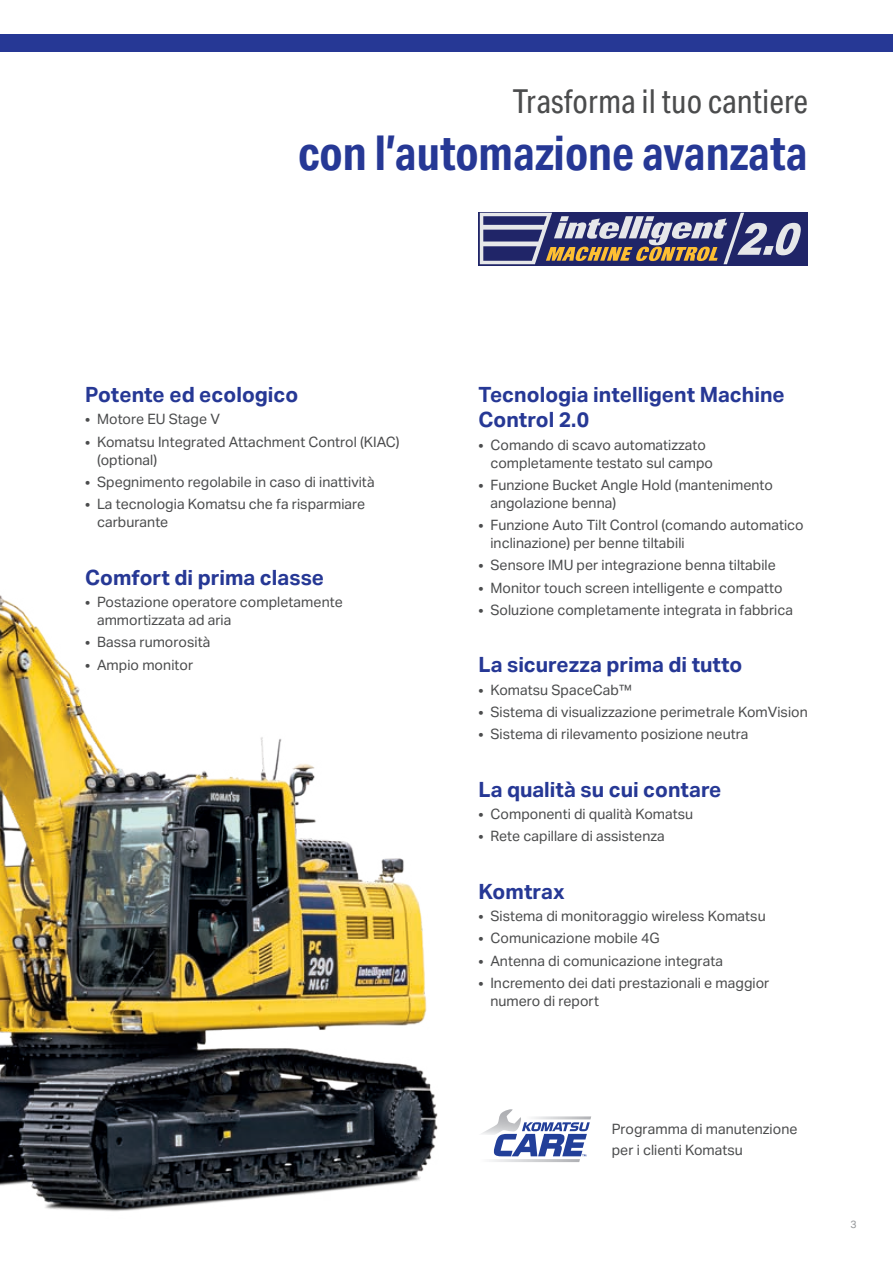
<style>
.page{position:relative;width:893px;height:1263px;background:#fff}
.page>*{position:absolute;margin:0;border:0;box-sizing:border-box;transform-origin:0 0}
.t1{font:700 48px "Aktiv Grotesk Cd";color:#263895}
.t2{font:33px "Aktiv Grotesk Cd";color:#4b4c4d}
.t3{font:700 21px/25.2px "Aktiv Grotesk";color:#263895}
.t4{font:14.25px/18px "Aktiv Grotesk";color:#4b4c4d}
.t5{font:10.5px "Aktiv Grotesk";color:#939598}
</style>
<div class="page">
<img style="left:0;top:595px;width:438px;height:617px">
<svg style="left:481px;top:1109px;width:110px;height:53px"></svg>
<div style="left:478px;top:212px;width:330px;height:53px;background:#202568"></div>
<svg style="left:480px;top:213px;width:321px;height:51px"></svg>
<div style="left:0;top:34px;width:893px;height:17px;background:#263895"></div>
<h2 class="t2" style="left:513px;top:82px;width:297px">Trasforma il tuo cantiere</h2>
<h1 class="t1" style="left:298px;top:125px;width:511px">con l’automazione avanzata</h1>
<h3 class="t3" style="left:85px;top:382px;width:215px">Potente ed ecologico</h3>
<p class="t4" style="left:85px;top:411px;width:136px">• Motore EU Stage V</p>
<p class="t4" style="left:97px;top:433px;width:304px;text-indent:-12px">• Komatsu Integrated Attachment Control (KIAC) (optional)</p>
<p class="t4" style="left:85px;top:473px;width:291px">• Spegnimento regolabile in caso di inattività</p>
<p class="t4" style="left:97px;top:495px;width:270px;text-indent:-12px">• La tecnologia Komatsu che fa risparmiare carburante</p>
<h3 class="t3" style="left:85px;top:565px;width:241px">Comfort di prima classe</h3>
<p class="t4" style="left:97px;top:593px;width:247px;text-indent:-12px">• Postazione operatore completamente ammortizzata ad aria</p>
<p class="t4" style="left:85px;top:633px;width:127px">• Bassa rumorosità</p>
<p class="t4" style="left:85px;top:656px;width:110px">• Ampio monitor</p>
<h3 class="t3" style="left:478px;top:382px;width:308px">Tecnologia intelligent Machine<br>Control 2.0</h3>
<p class="t4" style="left:490px;top:436px;width:224px;text-indent:-12px">• Comando di scavo automatizzato completamente testato sul campo</p>
<p class="t4" style="left:490px;top:476px;width:284px;text-indent:-12px">• Funzione Bucket Angle Hold (mantenimento angolazione benna)</p>
<p class="t4" style="left:490px;top:516px;width:315px;text-indent:-12px">• Funzione Auto Tilt Control (comando automatico inclinazione) per benne tiltabili</p>
<p class="t4" style="left:478px;top:556px;width:299px">• Sensore IMU per integrazione benna tiltabile</p>
<p class="t4" style="left:478px;top:579px;width:306px">• Monitor touch screen intelligente e compatto</p>
<p class="t4" style="left:478px;top:601px;width:316px">• Soluzione completamente integrata in fabbrica</p>
<h3 class="t3" style="left:478px;top:653px;width:265px">La sicurezza prima di tutto</h3>
<p class="t4" style="left:478px;top:681px;width:155px">• Komatsu SpaceCab™</p>
<p class="t4" style="left:478px;top:703px;width:331px">• Sistema di visualizzazione perimetrale KomVision</p>
<p class="t4" style="left:478px;top:725px;width:272px">• Sistema di rilevamento posizione neutra</p>
<h3 class="t3" style="left:478px;top:777px;width:245px">La qualità su cui contare</h3>
<p class="t4" style="left:478px;top:805px;width:216px">• Componenti di qualità Komatsu</p>
<p class="t4" style="left:478px;top:827px;width:188px">• Rete capillare di assistenza</p>
<h3 class="t3" style="left:478px;top:879px;width:88px">Komtrax</h3>
<p class="t4" style="left:478px;top:907px;width:289px">• Sistema di monitoraggio wireless Komatsu</p>
<p class="t4" style="left:478px;top:929px;width:183px">• Comunicazione mobile 4G</p>
<p class="t4" style="left:478px;top:952px;width:246px">• Antenna di comunicazione integrata</p>
<p class="t4" style="left:490px;top:974px;width:281px;text-indent:-12px">• Incremento dei dati prestazionali e maggior numero di report</p>
<p class="t4" style="left:612px;top:1118px;width:187px;line-height:21px">Programma di manutenzione per i clienti Komatsu</p>
<p class="t5" style="left:850px;top:1218px;width:8px">3</p>
</div>
